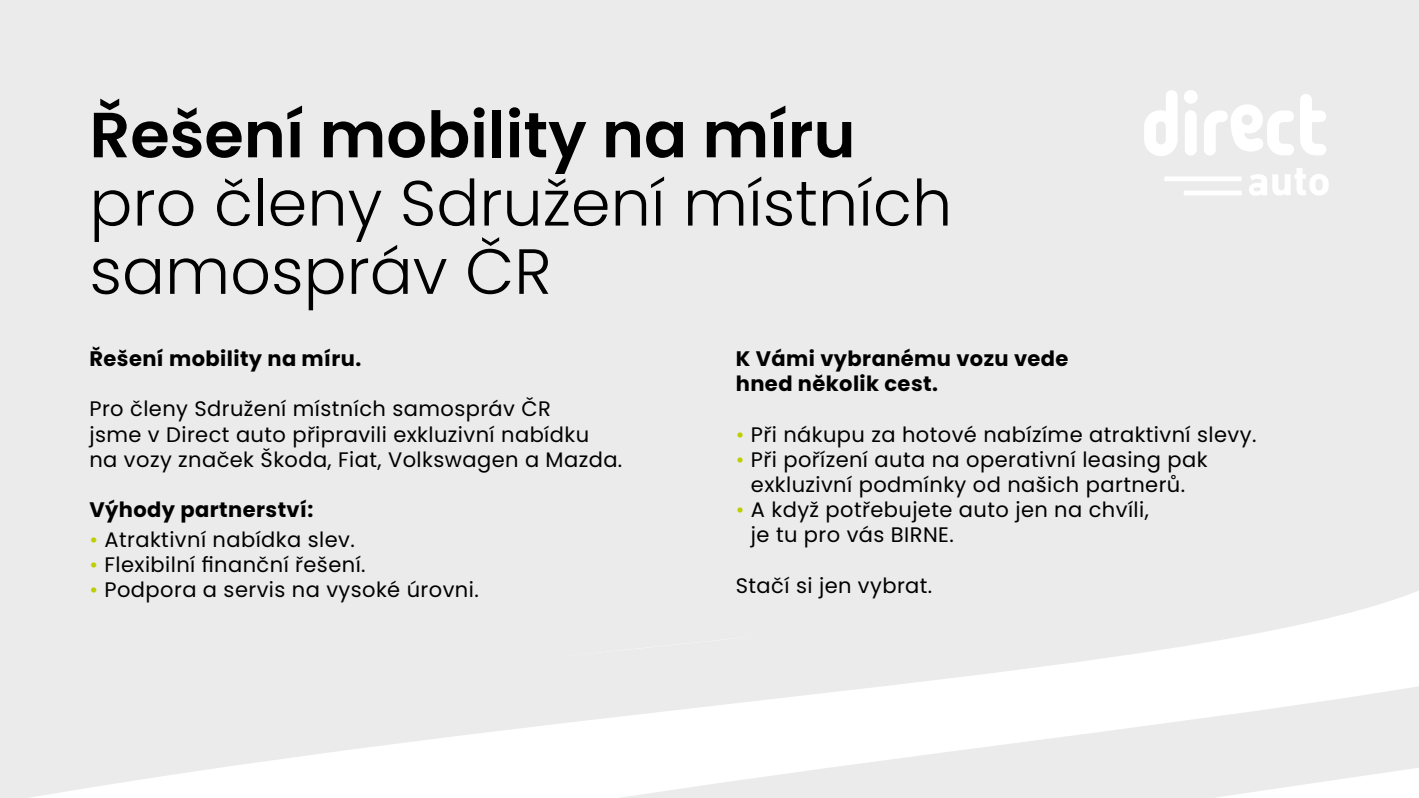
<style>
.page{position:relative;width:1419px;height:798px;background:#fff}
.page>*{position:absolute;margin:0;border:0;box-sizing:border-box;transform-origin:0 0}
.t1{font:300 63.75px/68.2px "Poppins";color:#000}
.t2{font:600 63.75px "Poppins";color:#000}
.t3{font:21px/25.2px "Poppins";letter-spacing:.02em;color:#000}
.t4{font:700 21px/25.2px "Poppins";letter-spacing:.02em;color:#000}
.s1{color:#bccf00}
</style>
<div class="page">
<svg style="left:0;top:720px;width:1419px;height:78px;fill:#ebebeb"></svg>
<div style="left:0;top:0;width:1419px;height:720px;background:#ebebeb"></div>
<div style="left:1185px;top:110px;width:12px;height:46px;background:#fff;border-radius:6px"></div>
<div style="left:1184px;top:90px;width:14px;height:14px;background:#fff;border-radius:50%"></div>
<svg style="left:1144px;top:90px;width:34px;height:66px"></svg>
<svg style="left:1300px;top:94px;width:26px;height:61px"></svg>
<svg style="left:1204px;top:103px;width:90px;height:53px"></svg>
<div style="left:1164px;top:176px;width:78px;height:5px;background:#fff"></div>
<hr style="left:1184px;top:191px;width:58px;height:4px;background:#fff">
<svg style="left:1249px;top:168px;width:80px;height:29px"></svg>
<h1 class="t2" style="left:89px;top:98px;width:768px">Řešení mobility na míru</h1>
<h1 class="t1" style="left:89px;top:169px;width:864px">pro členy Sdružení místních samospráv ČR</h1>
<p class="t4" style="left:89px;top:346px;width:273px">Řešení mobility na míru.</p>
<p class="t3" style="left:89px;top:397px;width:534px">Pro členy Sdružení místních samospráv ČR<br>jsme v Direct auto připravili exkluzivní nabídku na vozy značek Škoda, Fiat, Volkswagen a Mazda.</p>
<p class="t4" style="left:89px;top:497px;width:225px">Výhody partnerství:</p>
<p class="t3" style="left:89px;top:527px;width:267px"><span class="s1">•</span> Atraktivní nabídka slev.</p>
<p class="t3" style="left:89px;top:552px;width:278px"><span class="s1">•</span> Flexibilní finanční řešení.</p>
<p class="t3" style="left:89px;top:577px;width:391px"><span class="s1">•</span> Podpora a servis na vysoké úrovni.</p>
<p class="t4" style="left:736px;top:346px;width:334px">K Vámi vybranému vozu vede hned několik cest.</p>
<p class="t3" style="left:736px;top:422px;width:522px"><span class="s1">•</span> Při nákupu za hotové nabízíme atraktivní slevy.</p>
<p class="t3" style="left:736px;top:447px;width:473px;text-align:center"><span class="s1">•</span> Při pořízení auta na operativní leasing pak exkluzivní podmínky od našich partnerů.</p>
<p class="t3" style="left:751px;top:497px;width:400px;text-indent:-15px"><span class="s1">•</span> A když potřebujete auto jen na chvíli, je tu pro vás BIRNE.</p>
<p class="t3" style="left:736px;top:573px;width:198px">Stačí si jen vybrat.</p>
</div>
